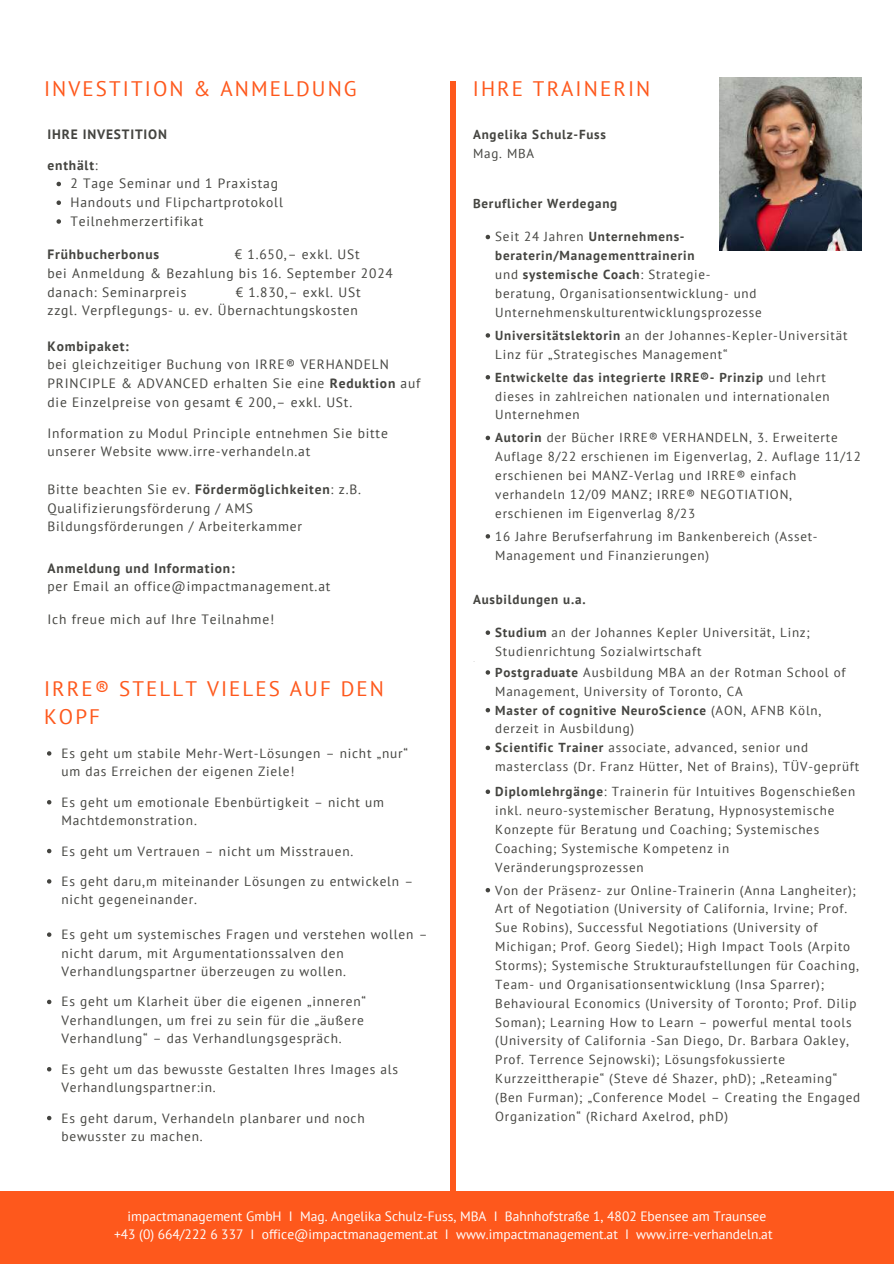
<style>
.page{position:relative;width:894px;height:1264px;background:#fff}
.page>*{position:absolute;margin:0;border:0;box-sizing:border-box;transform-origin:0 0}
.t1{font:21px/28.2px "PT Sans";letter-spacing:.1em;color:#fe581c}
.t2{font:13.5px/18.8px "PT Sans";letter-spacing:.06em;color:#444440}
.t3{font:13.5px/18px "PT Sans";color:#fff;text-align:center}
.t4{font:700 13.5px "PT Sans";letter-spacing:.06em;color:#444440}
.t5{font:13.35px/18.5px "PT Sans";letter-spacing:.06em;color:#444440}
.t6{font:13.05px/18.9px "PT Sans";letter-spacing:.06em;color:#444440}
.t7{font:700 13.05px "PT Sans";letter-spacing:.06em;color:#444440}
.s1{font-weight:700}
</style>
<div class="page">
<div style="left:0;top:1191px;width:893px;height:72px;background:#fe581c"></div>
<div style="left:449px;top:81px;width:6px;height:1117px;background:#fe581c"></div>
<img style="left:719px;top:77px;width:142px;height:173px">
<svg style="left:56px;top:182px;width:5px;height:4px"></svg>
<svg style="left:56px;top:200px;width:5px;height:5px"></svg>
<svg style="left:56px;top:219px;width:5px;height:5px"></svg>
<svg style="left:47px;top:751px;width:4px;height:4px"></svg>
<svg style="left:47px;top:800px;width:4px;height:4px"></svg>
<svg style="left:47px;top:848px;width:4px;height:5px"></svg>
<svg style="left:47px;top:879px;width:4px;height:4px"></svg>
<svg style="left:47px;top:932px;width:4px;height:4px"></svg>
<svg style="left:47px;top:999px;width:4px;height:5px"></svg>
<svg style="left:47px;top:1067px;width:4px;height:4px"></svg>
<svg style="left:47px;top:1115px;width:4px;height:5px"></svg>
<svg style="left:485px;top:235px;width:5px;height:4px"></svg>
<svg style="left:485px;top:333px;width:5px;height:5px"></svg>
<svg style="left:485px;top:375px;width:5px;height:4px"></svg>
<svg style="left:485px;top:435px;width:5px;height:5px"></svg>
<svg style="left:485px;top:534px;width:5px;height:4px"></svg>
<svg style="left:485px;top:630px;width:5px;height:5px"></svg>
<svg style="left:485px;top:670px;width:5px;height:4px"></svg>
<svg style="left:485px;top:708px;width:5px;height:4px"></svg>
<svg style="left:485px;top:745px;width:5px;height:5px"></svg>
<svg style="left:485px;top:789px;width:5px;height:5px"></svg>
<svg style="left:485px;top:888px;width:5px;height:4px"></svg>
<h1 class="t1" style="left:44px;top:74px;width:314px">INVESTITION &amp; ANMELDUNG</h1>
<h1 class="t1" style="left:472px;top:74px;width:179px">IHRE TRAINERIN</h1>
<p class="t4" style="left:47px;top:125px;width:121px">IHRE INVESTITION</p>
<p class="t2" style="left:70px;top:155px;width:214px;text-indent:-23px"><span class="s1">enthält</span>:<br>2 Tage Seminar und 1 Praxistag<br>Handouts und Flipchartprotokoll<br>Teilnehmerzertifikat</p>
<p class="t4" style="left:47px;top:245px;width:113px">Frühbucherbonus</p>
<p class="t2" style="left:47px;top:245px;width:347px;text-indent:187px">€ 1.650,– exkl. USt<br>bei Anmeldung &amp; Bezahlung bis 16. September 2024 danach: Seminarpreis</p>
<p class="t2" style="left:47px;top:282px;width:314px;text-align:right">€ 1.830,– exkl. USt<br>zzgl. Verpflegungs- u. ev. Übernachtungskosten</p>
<p class="t4" style="left:47px;top:337px;width:83px">Kombipaket:</p>
<p class="t2" style="left:47px;top:355px;width:374px">bei gleichzeitiger Buchung von IRRE® VERHANDELN<br>PRINCIPLE &amp; ADVANCED erhalten Sie eine <span class="s1">Reduktion</span> auf die Einzelpreise von gesamt € 200,– exkl. USt.</p>
<p class="t2" style="left:47px;top:423px;width:342px">Information zu Modul Principle entnehmen Sie bitte unserer Website www.irre-verhandeln.at</p>
<p class="t2" style="left:47px;top:479px;width:315px">Bitte beachten Sie ev. <span class="s1">Fördermöglichkeiten</span>: z.B.<br>Qualifizierungsförderung / AMS<br>Bildungsförderungen / Arbeiterkammer</p>
<p class="t4" style="left:47px;top:559px;width:189px">Anmeldung und Information:</p>
<p class="t2" style="left:47px;top:577px;width:284px">per Email an office@impactmanagement.at</p>
<p class="t2" style="left:47px;top:610px;width:228px">Ich freue mich auf Ihre Teilnahme!</p>
<h1 class="t1" style="left:44px;top:673px;width:341px">IRRE® STELLT VIELES AUF DEN<br>KOPF</h1>
<p class="t5" style="left:61px;top:743px;width:348px">Es geht um stabile Mehr-Wert-Lösungen – nicht „nur“ um das Erreichen der eigenen Ziele!</p>
<p class="t5" style="left:61px;top:792px;width:324px">Es geht um emotionale Ebenbürtigkeit – nicht um<br>Machtdemonstration.</p>
<p class="t5" style="left:61px;top:841px;width:293px">Es geht um Vertrauen – nicht um Misstrauen.</p>
<p class="t5" style="left:61px;top:871px;width:353px">Es geht daru,m miteinander Lösungen zu entwickeln – nicht gegeneinander.</p>
<p class="t5" style="left:61px;top:924px;width:367px">Es geht um systemisches Fragen und verstehen wollen – nicht darum, mit Argumentationssalven den<br>Verhandlungspartner überzeugen zu wollen.</p>
<p class="t5" style="left:61px;top:992px;width:306px">Es geht um Klarheit über die eigenen „inneren“<br>Verhandlungen, um frei zu sein für die „äußere<br>Verhandlung“ – das Verhandlungsgespräch.</p>
<p class="t5" style="left:61px;top:1059px;width:338px">Es geht um das bewusste Gestalten Ihres Images als<br>Verhandlungspartner:in.</p>
<p class="t5" style="left:61px;top:1108px;width:305px">Es geht darum, Verhandeln planbarer und noch bewusster zu machen.</p>
<p class="t7" style="left:473px;top:125px;width:134px">Angelika Schulz-Fuss</p>
<p class="t6" style="left:473px;top:143px;width:63px">Mag. MBA</p>
<p class="t7" style="left:473px;top:195px;width:146px">Beruflicher Werdegang</p>
<p class="t6" style="left:495px;top:227px;width:268px">Seit 24 Jahren <span class="s1">Unternehmens&shy;beraterin/Managementtrainerin<br></span>und <span class="s1">systemische Coach</span>: Strategie&shy;beratung, Organisationsentwicklung- und Unternehmenskulturentwicklungsprozesse</p>
<p class="t6" style="left:495px;top:325px;width:353px"><span class="s1">Universitätslektorin</span> an der Johannes-Kepler-Universität<br>Linz für „Strategisches Management“</p>
<p class="t6" style="left:495px;top:367px;width:336px"><span class="s1">Entwickelte das integrierte IRRE®- Prinzip</span> und lehrt dieses in zahlreichen nationalen und internationalen<br>Unternehmen</p>
<p class="t6" style="left:495px;top:428px;width:367px"><span class="s1">Autorin</span> der Bücher IRRE® VERHANDELN, 3. Erweiterte Auflage 8/22 erschienen im Eigenverlag, 2. Auflage 11/12 erschienen bei MANZ-Verlag und IRRE® einfach verhandeln 12/09 MANZ; IRRE® NEGOTIATION, erschienen im Eigenverlag 8/23</p>
<p class="t6" style="left:495px;top:526px;width:324px">16 Jahre Berufserfahrung im Bankenbereich (Asset-<br>Management und Finanzierungen)</p>
<p class="t7" style="left:473px;top:590px;width:114px">Ausbildungen u.a.</p>
<p class="t6" style="left:495px;top:622px;width:316px"><span class="s1">Studium</span> an der Johannes Kepler Universität, Linz;<br>Studienrichtung Sozialwirtschaft</p>
<p class="t6" style="left:495px;top:662px;width:365px"><span class="s1">Postgraduate</span> Ausbildung MBA an der Rotman School of Management, University of Toronto, CA<br><span class="s1">Master of cognitive NeuroScience</span> (AON, AFNB Köln, derzeit in Ausbildung)<br><span class="s1">Scientific Trainer</span> associate, advanced, senior und masterclass (Dr. Franz Hütter, Net of Brains), TÜV-geprüft</p>
<p class="t6" style="left:495px;top:781px;width:361px"><span class="s1">Diplomlehrgänge</span>: Trainerin für Intuitives Bogenschießen inkl. neuro-systemischer Beratung, Hypnosystemische Konzepte für Beratung und Coaching; Systemisches Coaching; Systemische Kompetenz in Veränderungsprozessen</p>
<p class="t6" style="left:495px;top:880px;width:366px">Von der Präsenz- zur Online-Trainerin (Anna Langheiter); Art of Negotiation (University of California, Irvine; Prof.<br>Sue Robins), Successful Negotiations (University of Michigan; Prof. Georg Siedel); High Impact Tools (Arpito Storms); Systemische Strukturaufstellungen für Coaching, Team- und Organisationsentwicklung (Insa Sparrer); Behavioural Economics (University of Toronto; Prof. Dilip Soman); Learning How to Learn – powerful mental tools (University of California -San Diego, Dr. Barbara Oakley, Prof. Terrence Sejnowski); Lösungsfokussierte Kurzzeittherapie“ (Steve dé Shazer, phD); „Reteaming“ (Ben Furman); „Conference Model – Creating the Engaged Organization“ (Richard Axelrod, phD)</p>
<p class="t3" style="left:114px;top:1207px;width:659px">impactmanagement GmbH I Mag. Angelika Schulz-Fuss, MBA I Bahnhofstraße 1, 4802 Ebensee am Traunsee +43 (0) 664/222 6 337 I office@impactmanagement.at I www.impactmanagement.at I www.irre-verhandeln.at</p>
</div>
